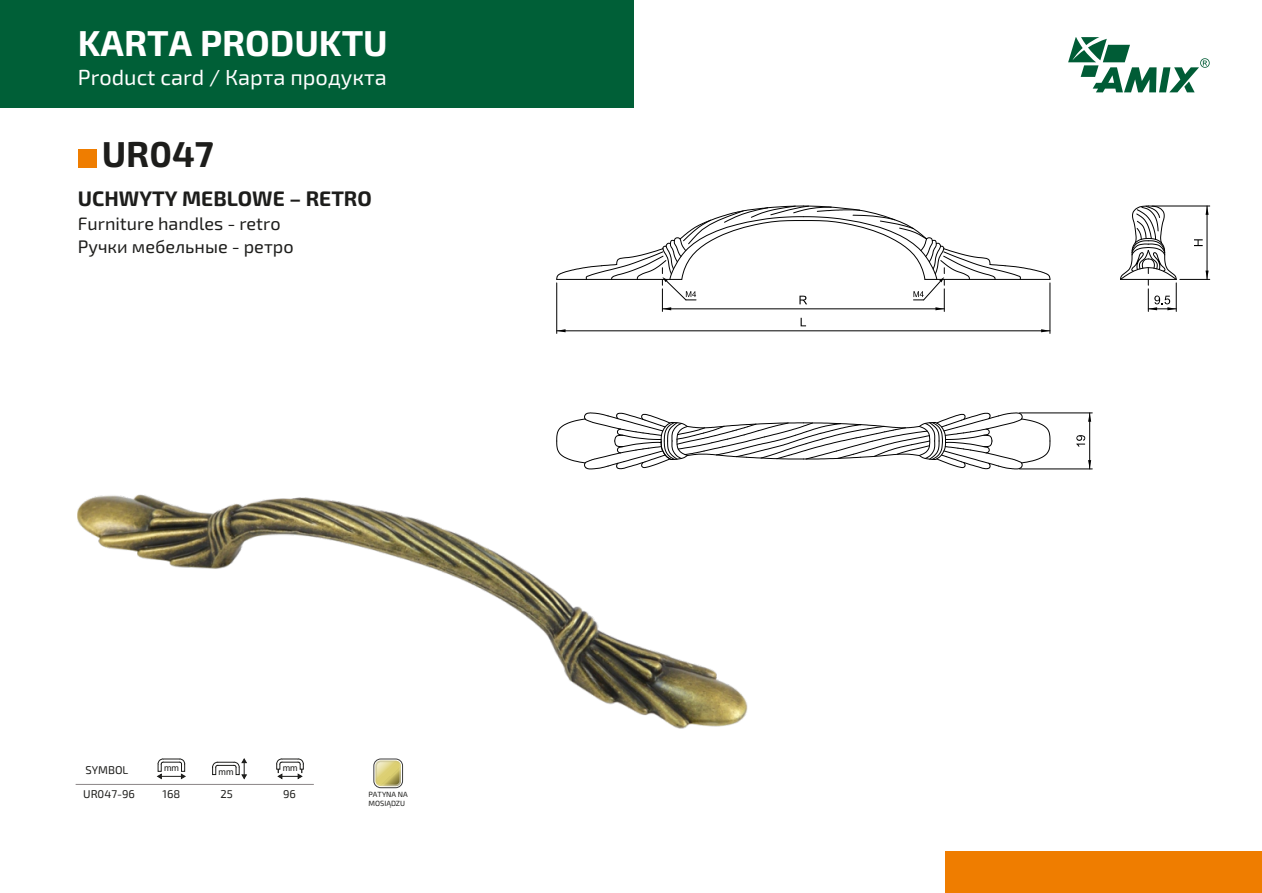
<style>
.page{position:relative;width:1262px;height:893px;background:#fff}
.page>*{position:absolute;margin:0;border:0;box-sizing:border-box;transform-origin:0 0}
.t1{font:700 36px "Exo 2";color:#fff}
.t2{font:700 36px "Exo 2";color:#1d1d1b}
.t3{font:21.75px "Exo 2";color:#fff}
.t4{font:700 21px "Exo 2";color:#1d1d1b}
.t5{font:18px/23.4px "Exo 2";color:#1d1d1b}
.t6{font:11.25px "Exo 2";color:#1d1d1b}
.t7{font:9px "Arial";color:#1d1d1b}
.t8{font:7.5px/9px "Exo 2";color:#1d1d1b}
</style>
<div class="page">
<div style="left:373px;top:758px;width:30px;height:30px;border:1px solid #3d3d3c;border-radius:7px"></div>
<svg style="left:375px;top:760px;width:26px;height:26px"></svg>
<div style="left:0;top:0;width:633px;height:107px;background:#005f37"></div>
<svg style="left:1068px;top:37px;width:141px;height:55px"></svg>
<div style="left:78px;top:149px;width:18px;height:19px;background:#ef7d00"></div>
<div style="left:945px;top:851px;width:317px;height:41px;background:#ef7d00"></div>
<svg style="left:212px;top:758px;width:35px;height:21px"></svg>
<svg style="left:157px;top:758px;width:28px;height:21px"></svg>
<hr style="left:76px;top:784px;width:238px;height:1px;background:#8b8586">
<svg style="left:276px;top:758px;width:28px;height:21px"></svg>
<img style="left:78px;top:495px;width:669px;height:233px">
<svg style="left:1205px;top:270px;width:3px;height:9px"></svg>
<svg style="left:1088px;top:413px;width:3px;height:9px"></svg>
<svg style="left:1088px;top:460px;width:3px;height:8px"></svg>
<svg style="left:1041px;top:329px;width:8px;height:3px"></svg>
<svg style="left:557px;top:329px;width:8px;height:3px"></svg>
<hr style="left:1206px;top:206px;width:1px;height:73px;background:#000">
<hr style="left:1179px;top:279px;width:30px;height:1px;background:#000">
<hr style="left:1151px;top:206px;width:58px;height:1px;background:#000">
<svg style="left:556px;top:412px;width:494px;height:58px"></svg>
<hr style="left:1089px;top:413px;width:1px;height:56px;background:#000">
<hr style="left:1019px;top:412px;width:73px;height:1px;background:#000">
<hr style="left:1019px;top:468px;width:73px;height:1px;background:#000">
<hr style="left:557px;top:330px;width:493px;height:1px;background:#000">
<hr style="left:1049px;top:283px;width:1px;height:50px;background:#000">
<hr style="left:556px;top:283px;width:1px;height:50px;background:#000">
<svg style="left:1194px;top:239px;width:8px;height:7px"></svg>
<svg style="left:1120px;top:205px;width:57px;height:106px"></svg>
<svg style="left:1076px;top:435px;width:9px;height:11px"></svg>
<svg style="left:800px;top:318px;width:6px;height:8px"></svg>
<svg style="left:556px;top:205px;width:494px;height:106px"></svg>
<h1 class="t1" style="left:78px;top:31px;width:311px">KARTA PRODUKTU</h1>
<p class="t3" style="left:78px;top:69px;width:310px">Product card / Карта продукта</p>
<h1 class="t2" style="left:102px;top:142px;width:114px">UR047</h1>
<p class="t4" style="left:78px;top:192px;width:295px">UCHWYTY MEBLOWE – RETRO</p>
<p class="t5" style="left:78px;top:213px;width:217px">Furniture handles - retro<br>Ручки мебельные - pетро</p>
<p class="t6" style="left:86px;top:765px;width:44px">SYMBOL</p>
<p class="t7" style="left:164px;top:764px;width:16px">mm</p>
<p class="t7" style="left:219px;top:768px;width:16px">mm</p>
<p class="t7" style="left:283px;top:764px;width:16px">mm</p>
<p class="t6" style="left:83px;top:790px;width:53px">UR047-96</p>
<p class="t6" style="left:163px;top:790px;width:19px">168</p>
<p class="t6" style="left:220px;top:790px;width:14px">25</p>
<p class="t6" style="left:283px;top:790px;width:14px">96</p>
<p class="t8" style="left:368px;top:791px;width:41px">PATYNA NA<br>MOSIĄDZU</p>
</div>
